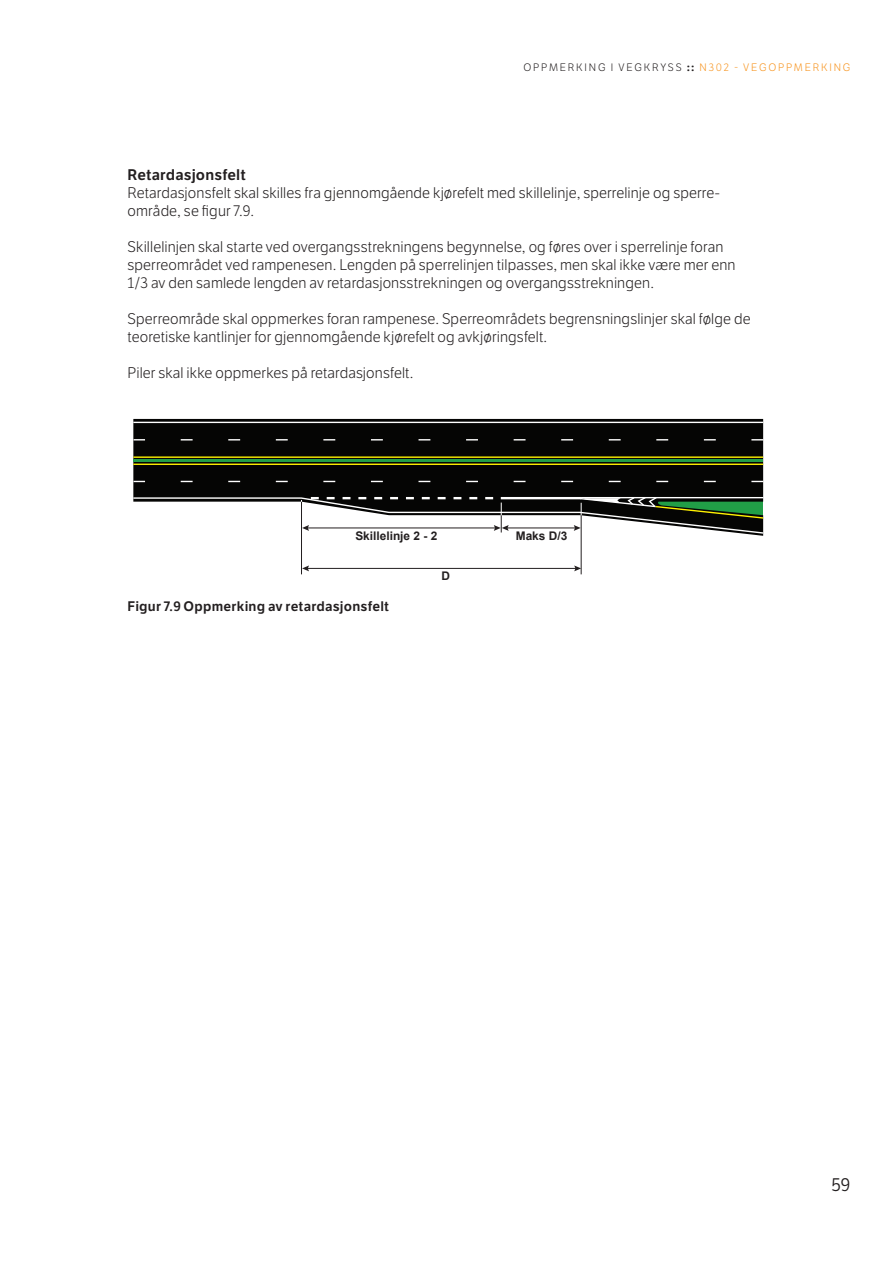
<style>
.page{position:relative;width:893px;height:1263px;background:#fff}
.page>*{position:absolute;margin:0;border:0;box-sizing:border-box;transform-origin:0 0}
.t1{font:18px "LFT Etica";color:#231f20}
.Brødtekst{font:300 15px/18px "LFT Etica";letter-spacing:.01em;color:#231f20}
.Tittel_4{font:600 15px "LFT Etica";letter-spacing:.01em;color:#231f20}
.Billedtekst{font:600 13.5px "LFT Etica";letter-spacing:.015em;color:#231f20}
.t2{font:700 11.85px "Arial";color:#231f20}
.t3{font:300 10.5px "LFT Etica";letter-spacing:.175em;color:#231f20}
.s1{font-weight:700}
.s2{color:#f7931d}
</style>
<div class="page">
<svg style="left:133px;top:419px;width:630px;height:117px;background:#0f0f0d"></svg>
<hr style="left:133px;top:422px;width:630px;height:1px;background:#fff">
<svg style="left:134px;top:439px;width:629px;height:1px"></svg>
<hr style="left:133px;top:456px;width:630px;height:2px;background:#fff101">
<hr style="left:133px;top:464px;width:630px;height:1px;background:#fff101">
<hr style="left:133px;top:459px;width:630px;height:3px;background:#219e47">
<svg style="left:134px;top:481px;width:629px;height:1px"></svg>
<hr style="left:581px;top:515px;width:1px;height:59px;background:#231f20">
<hr style="left:301px;top:502px;width:1px;height:72px;background:#231f20">
<svg style="left:133px;top:496px;width:631px;height:38px"></svg>
<hr style="left:307px;top:568px;width:269px;height:1px;background:#231f20">
<svg style="left:574px;top:565px;width:7px;height:6px"></svg>
<svg style="left:302px;top:565px;width:7px;height:6px"></svg>
<p class="t3" style="left:523px;top:62px;width:328px">OPPMERKING I VEGKRYSS <span class="s1">::</span> <span class="s2">N302 - VEGOPPMERKING</span></p>
<p class="Tittel_4" style="left:128px;top:165px;width:120px">Retardasjonsfelt</p>
<p class="Brødtekst" style="left:128px;top:184px;width:594px">Retardasjonsfelt skal skilles fra gjennomgående kjørefelt med skillelinje, sperrelinje og sperre&shy;område, se figur 7.9.</p>
<p class="Brødtekst" style="left:128px;top:238px;width:609px">Skillelinjen skal starte ved overgangsstrekningens begynnelse, og føres over i sperrelinje foran sperreområdet ved rampenesen. Lengden på sperrelinjen tilpasses, men skal ikke være mer enn<br>1/3 av den samlede lengden av retardasjonsstrekningen og overgangsstrekningen.</p>
<p class="Brødtekst" style="left:128px;top:310px;width:625px">Sperreområde skal oppmerkes foran rampenese. Sperreområdets begrensningslinjer skal følge de teoretiske kantlinjer for gjennomgående kjørefelt og avkjøringsfelt.</p>
<p class="Brødtekst" style="left:128px;top:364px;width:287px">Piler skal ikke oppmerkes på retardasjonsfelt.</p>
<p class="t2" style="left:355px;top:528px;width:83px">Skillelinje 2 - 2</p>
<p class="t2" style="left:516px;top:528px;width:53px">Maks D/3</p>
<p class="t2" style="left:442px;top:568px;width:10px">D</p>
<h2 class="Billedtekst" style="left:128px;top:598px;width:263px">Figur 7.9 Oppmerking av retardasjonsfelt</h2>
<p class="t1" style="left:831px;top:1174px;width:20px">59</p>
</div>
